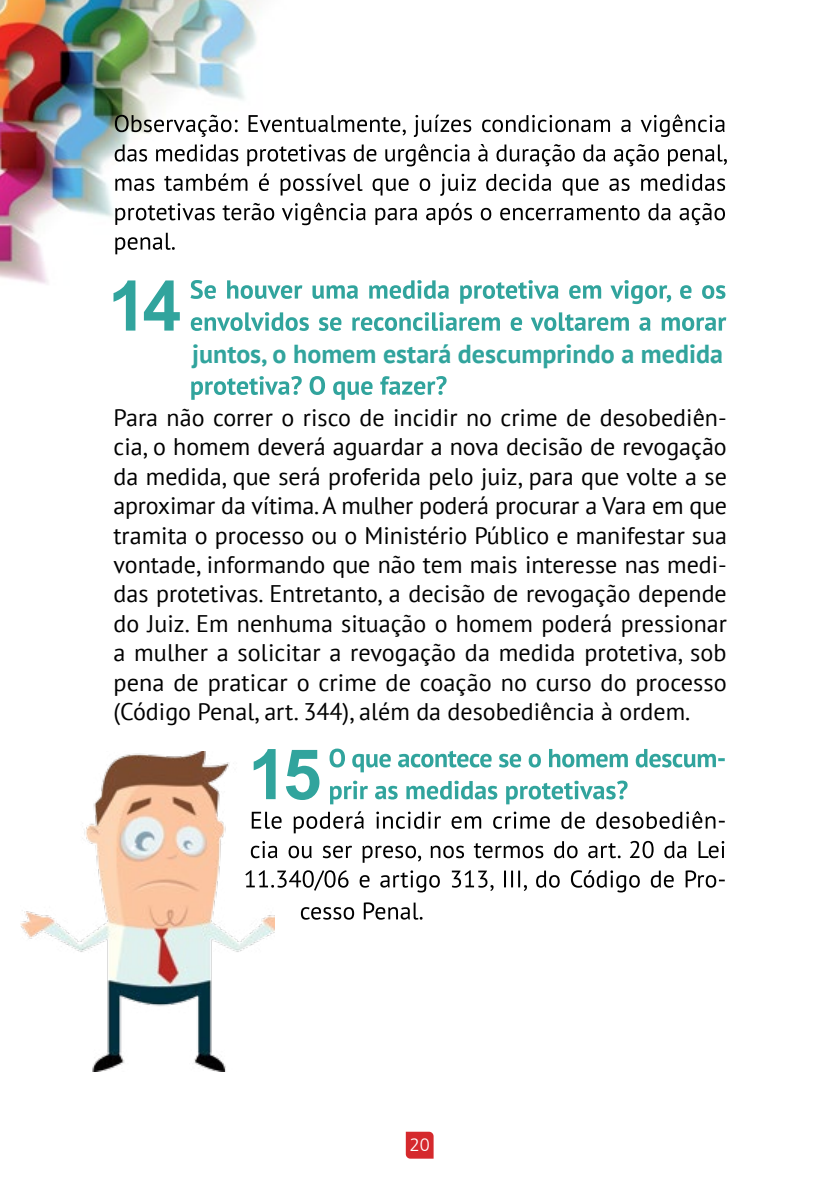
<style>
.page{position:relative;width:840px;height:1191px;background:#fff}
.page>*{position:absolute;margin:0;border:0;box-sizing:border-box;transform-origin:0 0}
.t1{font:700 26px "PT Sans";color:#31a49d}
.t2{font:24px/29.4px "PT Sans";color:#000;text-align:justify}
.t3{font:300 18px "Frutiger LT";color:#fff}
</style>
<div class="page">
<img style="left:0;top:0;width:259px;height:284px">
<svg style="left:301px;top:902px;width:121px;height:17px"></svg>
<svg style="left:277px;top:870px;width:447px;height:22px"></svg>
<svg style="left:275px;top:841px;width:449px;height:21px"></svg>
<svg style="left:275px;top:811px;width:449px;height:22px"></svg>
<svg style="left:267px;top:748px;width:457px;height:56px"></svg>
<svg style="left:191px;top:376px;width:255px;height:24px"></svg>
<svg style="left:113px;top:280px;width:613px;height:51px"></svg>
<svg style="left:115px;top:233px;width:60px;height:21px"></svg>
<svg style="left:115px;top:202px;width:609px;height:23px"></svg>
<svg style="left:115px;top:173px;width:609px;height:23px"></svg>
<svg style="left:115px;top:144px;width:611px;height:22px"></svg>
<svg style="left:115px;top:114px;width:609px;height:23px"></svg>
<img style="left:21px;top:751px;width:254px;height:320px">
<svg style="left:405px;top:1131px;width:28px;height:27px"></svg>
<p class="t1" style="left:192px;top:336px;width:532px">juntos, o homem estará descumprindo a medida</p>
<p class="t2" style="left:113px;top:402px;width:614px">Para não correr o risco de incidir no crime de desobediên&shy;cia, o homem deverá aguardar a nova decisão de revogação da medida, que será proferida pelo juiz, para que volte a se aproximar da vítima. A mulher poderá procurar a Vara em que tramita o processo ou o Ministério Público e manifestar sua vontade, informando que não tem mais interesse nas medi&shy;das protetivas. Entretanto, a decisão de revogação depende do Juiz. Em nenhuma situação o homem poderá pressionar a mulher a solicitar a revogação da medida protetiva, sob pena de praticar o crime de coação no curso do processo (Código Penal, art. 344), além da desobediência à ordem.</p>
<p class="t3" style="left:409px;top:1135px;width:22px">20</p>
</div>
